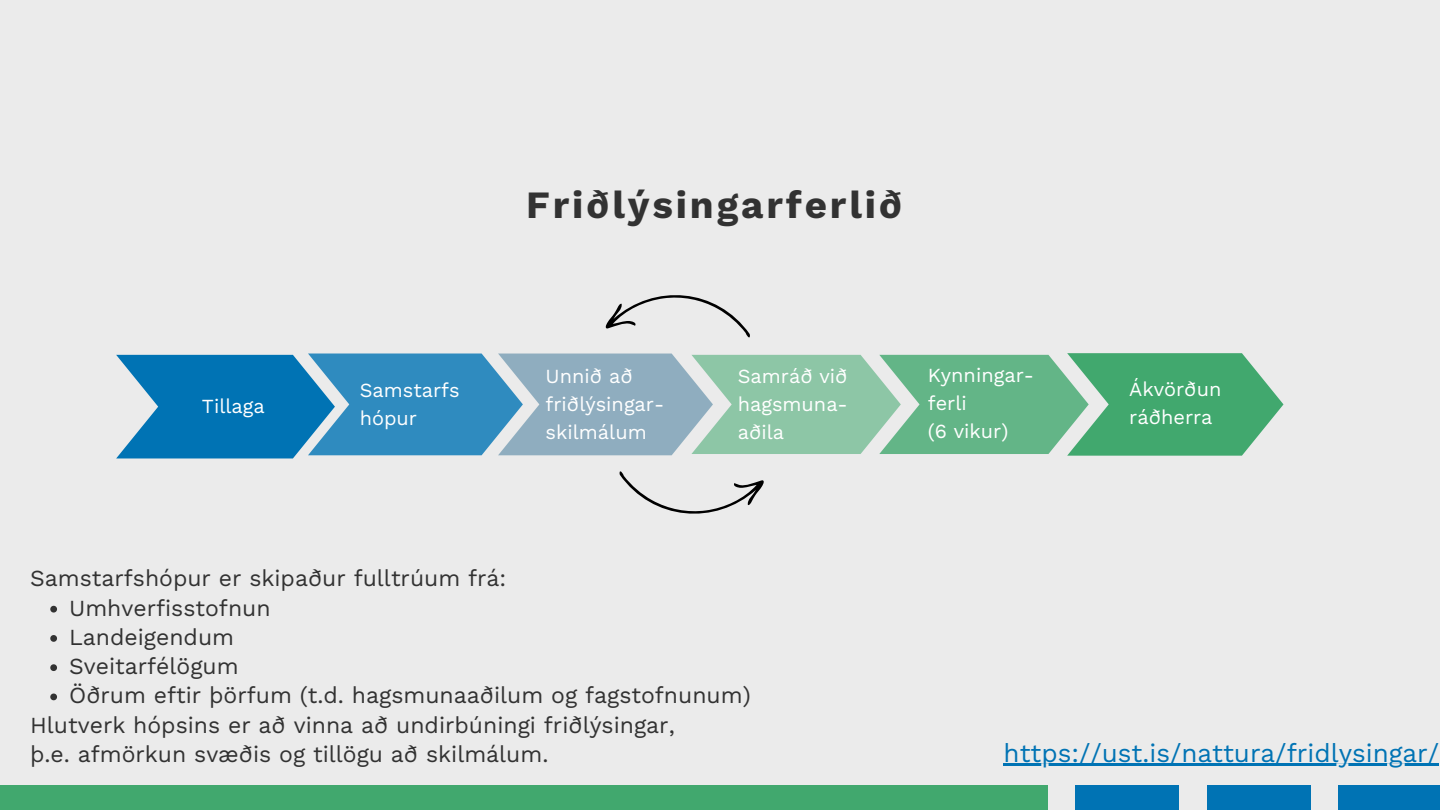
<style>
.page{position:relative;width:1440px;height:810px;background:#ebebeb}
.page>*{position:absolute;margin:0;border:0;box-sizing:border-box;transform-origin:0 0}
.t1{font:700 38.6px "Work Sans";letter-spacing:.075em;color:#323232}
.t2{font:26px "Work Sans";color:#0073b4}
.t3{font:23px "Work Sans";color:#323232}
.t4{font:20px/27.8px "Work Sans";color:#fff}
</style>
<div class="page">
<svg style="left:116px;top:353px;width:1167px;height:105px;background:#67acac"></svg>
<svg style="left:605px;top:295px;width:145px;height:43px"></svg>
<svg style="left:619px;top:471px;width:145px;height:43px"></svg>
<div style="left:0;top:786px;width:1047px;height:24px;background:#41a86e"></div>
<div style="left:1076px;top:786px;width:103px;height:24px;background:#0073b4"></div>
<div style="left:1207px;top:786px;width:103px;height:24px;background:#0073b4"></div>
<div style="left:1338px;top:786px;width:102px;height:24px;background:#0073b4"></div>
<hr style="left:1004px;top:764px;width:435px;height:2px;background:#0073b4">
<svg style="left:50px;top:606px;width:7px;height:7px"></svg>
<svg style="left:50px;top:635px;width:7px;height:7px"></svg>
<svg style="left:50px;top:664px;width:7px;height:7px"></svg>
<svg style="left:50px;top:694px;width:7px;height:6px"></svg>
<p class="t1" style="left:526px;top:182px;width:378px">Friðlýsingarferlið</p>
<p class="t4" style="left:202px;top:392px;width:64px">Tillaga</p>
<p class="t4" style="left:360px;top:376px;width:101px">Samstarfs hópur</p>
<p class="t4" style="left:546px;top:362px;width:89px">Unnið að</p>
<p class="t4" style="left:546px;top:390px;width:120px">friðlýsingar-</p>
<p class="t4" style="left:546px;top:418px;width:103px">skilmálum</p>
<p class="t4" style="left:738px;top:362px;width:111px">Samráð við</p>
<p class="t4" style="left:738px;top:390px;width:112px">hagsmuna&shy;aðila</p>
<p class="t3" style="left:30px;top:565px;width:478px">Samstarfshópur er skipaður fulltrúum frá:</p>
<p class="t3" style="left:69px;top:594px;width:203px">Umhverfisstofnun</p>
<p class="t3" style="left:69px;top:623px;width:167px">Landeigendum</p>
<p class="t3" style="left:69px;top:653px;width:171px">Sveitarfélögum</p>
<p class="t3" style="left:69px;top:682px;width:683px">Öðrum eftir þörfum (t.d. hagsmunaaðilum og fagstofnunum)</p>
<p class="t3" style="left:30px;top:711px;width:646px">Hlutverk hópsins er að vinna að undirbúningi friðlýsingar,</p>
<p class="t3" style="left:30px;top:740px;width:520px">þ.e. afmörkun svæðis og tillögu að skilmálum.</p>
<p class="t4" style="left:928px;top:362px;width:108px">Kynningar-</p>
<p class="t4" style="left:928px;top:389px;width:40px">ferli</p>
<p class="t4" style="left:928px;top:417px;width:82px">(6 vikur)</p>
<p class="t4" style="left:1129px;top:375px;width:94px">Ákvörðun</p>
<p class="t4" style="left:1129px;top:403px;width:85px">ráðherra</p>
<p class="t2" style="left:1004px;top:738px;width:437px">https://ust.is/nattura/fridlysingar/</p>
</div>
